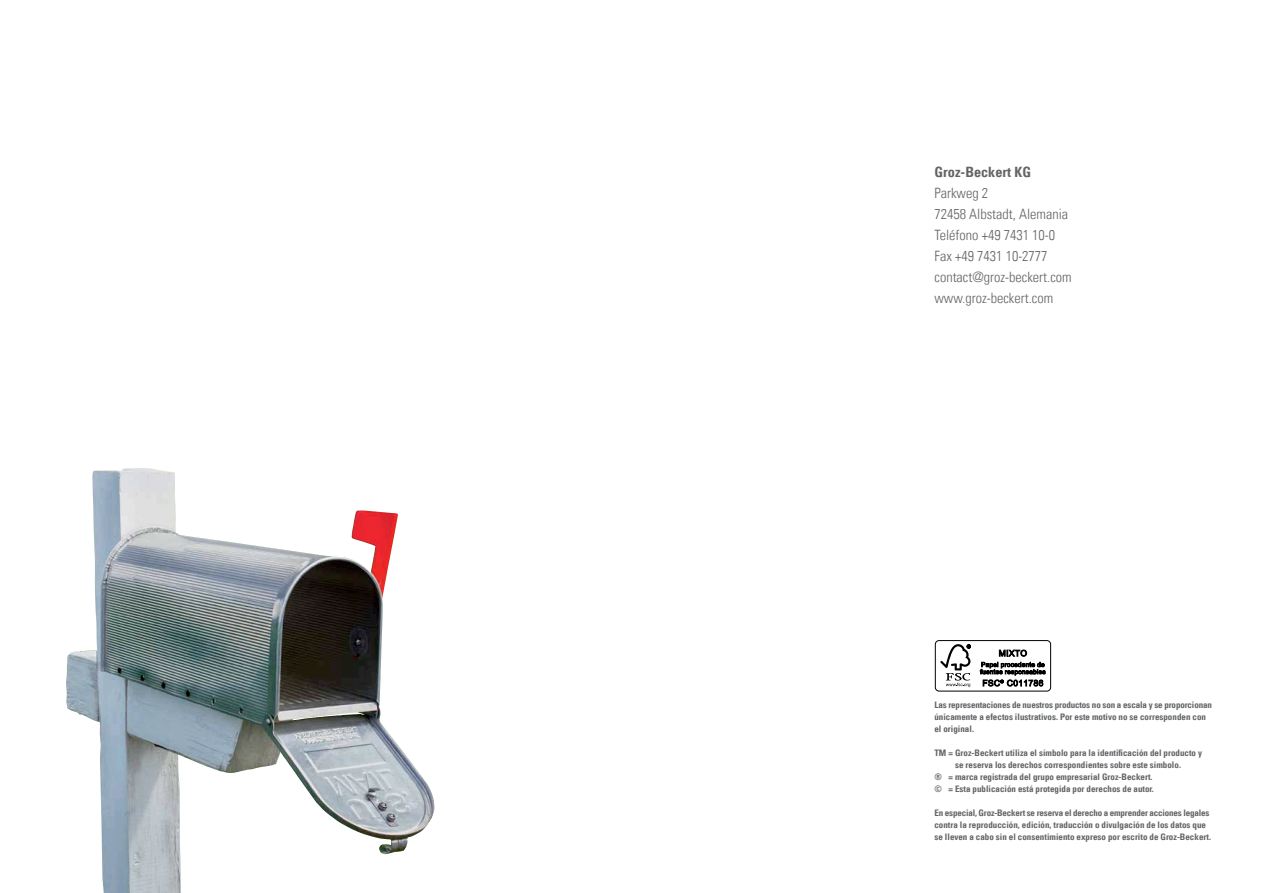
<style>
.page{position:relative;width:1263px;height:893px;background:#fff}
.page>*{position:absolute;margin:0;border:0;box-sizing:border-box;transform-origin:0 0}
.t1{font:14.25px/21px "Univers Com 47 Light Cond";color:#636466}
.t2{font:14.25px "Univers Com 67 Bold Cond";color:#636466}
.t3{font:9px/12px "Univers Com 67 Bold Cond";color:#636466}
</style>
<div class="page">
<img style="left:66px;top:468px;width:325px;height:425px">
<div style="left:935px;top:640px;width:116px;height:51px;border:1px solid #000;border-radius:4px"></div>
<svg style="left:940px;top:644px;width:31px;height:43px"></svg>
<svg style="left:980px;top:649px;width:65px;height:37px"></svg>
<h1 class="t2" style="left:934px;top:163px;width:98px">Groz-Beckert KG</h1>
<h1 class="t1" style="left:934px;top:182px;width:139px">Parkweg 2<br>72458 Albstadt, Alemania<br>Teléfono +49 7431 10-0<br>Fax +49 7431 10-2777 contact@groz-beckert.com www.groz-beckert.com</h1>
<p class="t3" style="left:934px;top:699px;width:279px">Las representaciones de nuestros productos no son a escala y se proporcionan únicamente a efectos ilustrativos. Por este motivo no se corresponden con el original.</p>
<p class="t3" style="left:934px;top:747px;width:269px">TM = Groz-Beckert utiliza el símbolo para la identificación del producto y</p>
<p class="t3" style="left:955px;top:759px;width:227px">se reserva los derechos correspondientes sobre este símbolo.</p>
<p class="t3" style="left:934px;top:771px;width:219px">® = marca registrada del grupo empresarial Groz-Beckert.</p>
<p class="t3" style="left:934px;top:783px;width:221px">© = Esta publicación está protegida por derechos de autor.</p>
<p class="t3" style="left:934px;top:807px;width:278px">En especial, Groz-Beckert se reserva el derecho a emprender acciones legales contra la reproducción, edición, traducción o divulgación de los datos que se lleven a cabo sin el consentimiento expreso por escrito de Groz-Beckert.</p>
</div>
